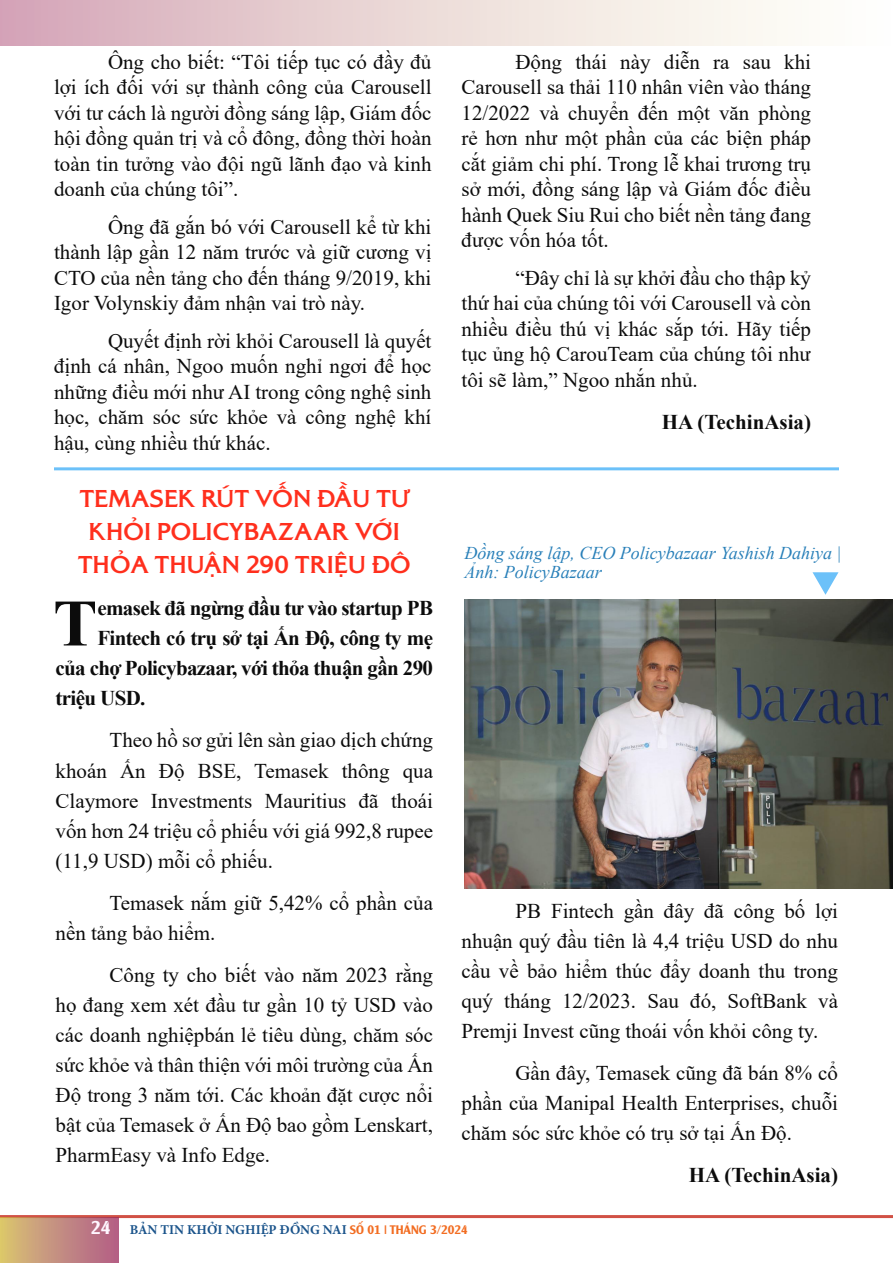
<style>
.page{position:relative;width:893px;height:1263px;background:#fff}
.page>*{position:absolute;margin:0;border:0;box-sizing:border-box;transform-origin:0 0}
.t1{font:700 66.3px "Times New Roman";color:#0c0c0c}
.t2{font:700 25.5px/33px "VL Alexon";letter-spacing:.02em;color:#ff2f1d;text-align:center}
.t3{font:21px/25.5px "Times New Roman";color:#0c0c0c;text-align:justify}
.t4{font:700 21px "Times New Roman";letter-spacing:-.03em;color:#0c0c0c}
.t5{font:700 21px "Times New Roman";color:#0c0c0c}
.t6{font:italic 18px/19.4px "Times New Roman";color:#2980b9}
.t7{font:700 13.5px "Minion Pro";color:#1b548b}
.s1{font-family:"UTM Alexander";font-weight:400;font-size:18px;color:#fff6ff}
.s2{font-family:"UTM Alexander";font-weight:400;font-size:12px;color:#f26d22}
</style>
<div class="page">
<div style="left:0;top:0;width:892px;height:46px;background:linear-gradient(to right,#d6abb8,#fffffd)"></div>
<hr style="left:0;top:1215px;width:893px;height:3px;background:#d15145">
<div style="left:0;top:1217px;width:118px;height:46px;background:linear-gradient(to right,#d9c373,#b25d89)"></div>
<hr style="left:54px;top:467px;width:785px;height:3px;background:#6cc1f9">
<img style="left:464px;top:599px;width:429px;height:289px">
<svg style="left:812px;top:572px;width:26px;height:23px"></svg>
<p class="t3" style="left:54px;top:48px;width:379px;text-indent:54px">Ông cho biết: “Tôi tiếp tục có đầy đủ lợi ích đối với sự thành công của Carousell với tư cách là người đồng sáng lập, Giám đốc hội đồng quản trị và cổ đông, đồng thời hoàn toàn tin tưởng vào đội ngũ lãnh đạo và kinh doanh của chúng tôi”.</p>
<p class="t3" style="left:54px;top:213px;width:379px;text-indent:54px">Ông đã gắn bó với Carousell kể từ khi thành lập gần 12 năm trước và giữ cương vị CTO của nền tảng cho đến tháng 9/2019, khi Igor Volynskiy đảm nhận vai trò này.</p>
<p class="t3" style="left:54px;top:327px;width:379px;text-indent:54px">Quyết định rời khỏi Carousell là quyết định cá nhân, Ngoo muốn nghỉ ngơi để học những điều mới như AI trong công nghệ sinh học, chăm sóc sức khỏe và công nghệ khí hậu, cùng nhiều thứ khác.</p>
<p class="t2" style="left:78px;top:481px;width:334px">TEMASEK RÚT VỐN ĐẦU TƯ<br>KHỎI POLICYBAZAAR VỚI<br>THỎA THUẬN 290 TRIỆU ĐÔ</p>
<p class="t1" style="left:53px;top:575px;width:46px">T</p>
<p class="t4" style="left:97px;top:593px;width:337px">emasek đã ngừng đầu tư vào startup PB</p>
<p class="t4" style="left:97px;top:623px;width:337px">Fintech có trụ sở tại Ấn Độ, công ty mẹ</p>
<p class="t4" style="left:56px;top:653px;width:379px">của chợ Policybazaar, với thỏa thuận gần 290</p>
<p class="t4" style="left:56px;top:683px;width:91px">triệu USD.</p>
<p class="t3" style="left:56px;top:725px;width:379px;line-height:30px;text-indent:54px">Theo hồ sơ gửi lên sàn giao dịch chứng khoán Ấn Độ BSE, Temasek thông qua Claymore Investments Mauritius đã thoái vốn hơn 24 triệu cổ phiếu với giá 992,8 rupee (11,9 USD) mỗi cổ phiếu.</p>
<p class="t3" style="left:56px;top:887px;width:379px;line-height:30px;text-indent:54px">Temasek nắm giữ 5,42% cổ phần của nền tảng bảo hiểm.</p>
<p class="t3" style="left:56px;top:959px;width:379px;line-height:30px;text-indent:54px">Công ty cho biết vào năm 2023 rằng họ đang xem xét đầu tư gần 10 tỷ USD vào các doanh nghiệpbán lẻ tiêu dùng, chăm sóc sức khỏe và thân thiện với môi trường của Ấn Độ trong 3 năm tới. Các khoản đặt cược nổi bật của Temasek ở Ấn Độ bao gồm Lenskart, PharmEasy và Info Edge.</p>
<p class="t3" style="left:461px;top:48px;width:351px;text-indent:54px">Động thái này diễn ra sau khi Carousell sa thải 110 nhân viên vào tháng 12/2022 và chuyển đến một văn phòng rẻ hơn như một phần của các biện pháp cắt giảm chi phí. Trong lễ khai trương trụ sở mới, đồng sáng lập và Giám đốc điều hành Quek Siu Rui cho biết nền tảng đang được vốn hóa tốt.</p>
<p class="t3" style="left:461px;top:264px;width:351px;text-indent:54px">“Đây chỉ là sự khởi đầu cho thập kỷ thứ hai của chúng tôi với Carousell và còn nhiều điều thú vị khác sắp tới. Hãy tiếp tục ủng hộ CarouTeam của chúng tôi như tôi sẽ làm,” Ngoo nhắn nhủ.</p>
<p class="t5" style="left:662px;top:406px;width:151px">HA (TechinAsia)</p>
<p class="t6" style="left:464px;top:542px;width:379px">Đồng sáng lập, CEO Policybazaar Yashish Dahiya |<br>Ảnh: PolicyBazaar</p>
<p class="t3" style="left:461px;top:895px;width:378px;line-height:30px;text-indent:54px">PB Fintech gần đây đã công bố lợi nhuận quý đầu tiên là 4,4 triệu USD do nhu cầu về bảo hiểm thúc đẩy doanh thu trong quý tháng 12/2023. Sau đó, SoftBank và Premji Invest cũng thoái vốn khỏi công ty.</p>
<p class="t3" style="left:461px;top:1057px;width:378px;line-height:30px;text-indent:54px">Gần đây, Temasek cũng đã bán 8% cổ phần của Manipal Health Enterprises, chuỗi chăm sóc sức khỏe có trụ sở tại Ấn Độ.</p>
<p class="t5" style="left:689px;top:1159px;width:151px">HA (TechinAsia)</p>
<p class="t7" style="left:91px;top:1220px;width:379px"><span class="s1">24</span> BẢN TIN KHỞI NGHIỆP ĐỒNG NAI <span class="s2">SỐ 01 | THÁNG 3/2024</span></p>
</div>
